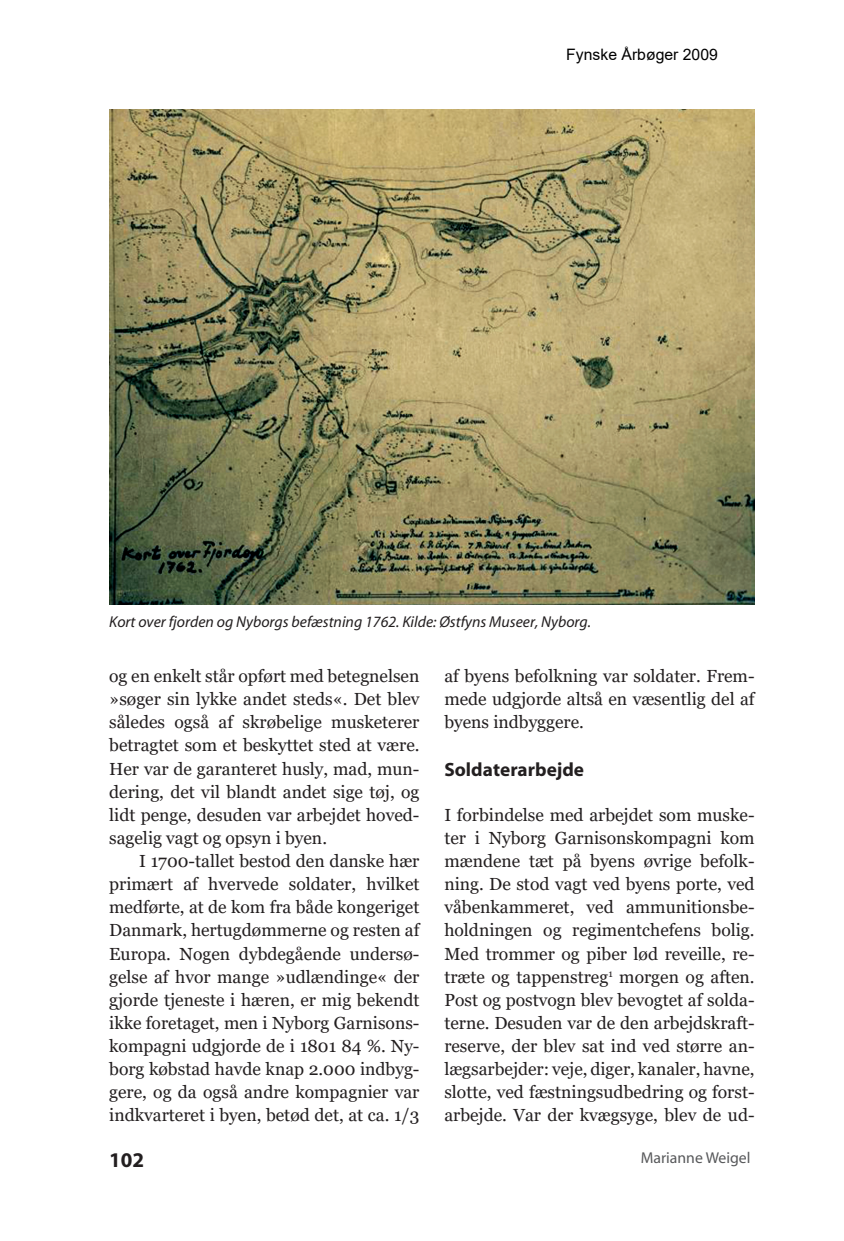
<style>
.page{position:relative;width:844px;height:1241px;background:#fff}
.page>*{position:absolute;margin:0;border:0;box-sizing:border-box;transform-origin:0 0}
.t1{font:700 21px "Myriad";color:#231f20}
.t2{font:700 19.25px "Myriad";color:#231f20}
.t3{font:17.5px/23.1px "Georgia";color:#231f20;text-align:justify}
.Billedtekst{font:italic 15.75px "Myriad";color:#231f20}
.t4{font:15.75px "Arial";color:#000}
.t5{font:15.75px "Myriad";color:#57585a}
</style>
<div class="page">
<img style="left:109px;top:109px;width:645px;height:495px">
<p class="t4" style="left:566px;top:43px;width:153px">Fynske Årbøger 2009</p>
<p class="Billedtekst" style="left:109px;top:614px;width:483px">Kort over fjorden og Nyborgs befæstning 1762. Kilde: Østfyns Museer, Nyborg.</p>
<p class="t3" style="left:109px;top:664px;width:312px">og en enkelt står opført med betegnelsen »søger sin lykke andet steds«. Det blev således også af skrøbelige musketerer betragtet som et beskyttet sted at være.<br>Her var de garanteret husly, mad, mun&shy;dering, det vil blandt andet sige tøj, og lidt penge, desuden var arbejdet hoved&shy;sagelig vagt og opsyn i byen.</p>
<p class="t3" style="left:109px;top:849px;width:312px;text-indent:30px">I 1700-tallet bestod den danske hær primært af hvervede soldater, hvilket medførte, at de kom fra både kongeriget Danmark, hertugdømmerne og resten af Europa. Nogen dybdegående undersø&shy;gelse af hvor mange »udlændinge« der gjorde tjeneste i hæren, er mig bekendt ikke foretaget, men i Nyborg Garnisons&shy;kompagni udgjorde de i 1801 84 %. Ny&shy;borg købstad havde knap 2.000 indbyg&shy;gere, og da også andre kompagnier var indkvarteret i byen, betød det, at ca. 1/3</p>
<p class="t3" style="left:444px;top:664px;width:312px">af byens befolkning var soldater. Frem&shy;mede udgjorde altså en væsentlig del af byens indbyggere.</p>
<p class="t2" style="left:444px;top:759px;width:141px">Soldaterarbejde</p>
<p class="t3" style="left:444px;top:803px;width:312px">I forbindelse med arbejdet som muske&shy;ter i Nyborg Garnisonskompagni kom mændene tæt på byens øvrige befolk&shy;ning. De stod vagt ved byens porte, ved våbenkammeret, ved ammunitionsbe&shy;holdningen og regimentchefens bolig.<br>Med trommer og piber lød reveille, re&shy;træte og tappenstreg<sup>1</sup> morgen og aften.<br>Post og postvogn blev bevogtet af solda&shy;terne. Desuden var de den arbejdskraft&shy;reserve, der blev sat ind ved større an&shy;lægsarbejder: veje, diger, kanaler, havne, slotte, ved fæstningsudbedring og forst&shy;arbejde. Var der kvægsyge, blev de ud-</p>
<p class="t1" style="left:109px;top:1149px;width:36px">102</p>
<p class="t5" style="left:640px;top:1150px;width:111px">Marianne Weigel</p>
</div>
